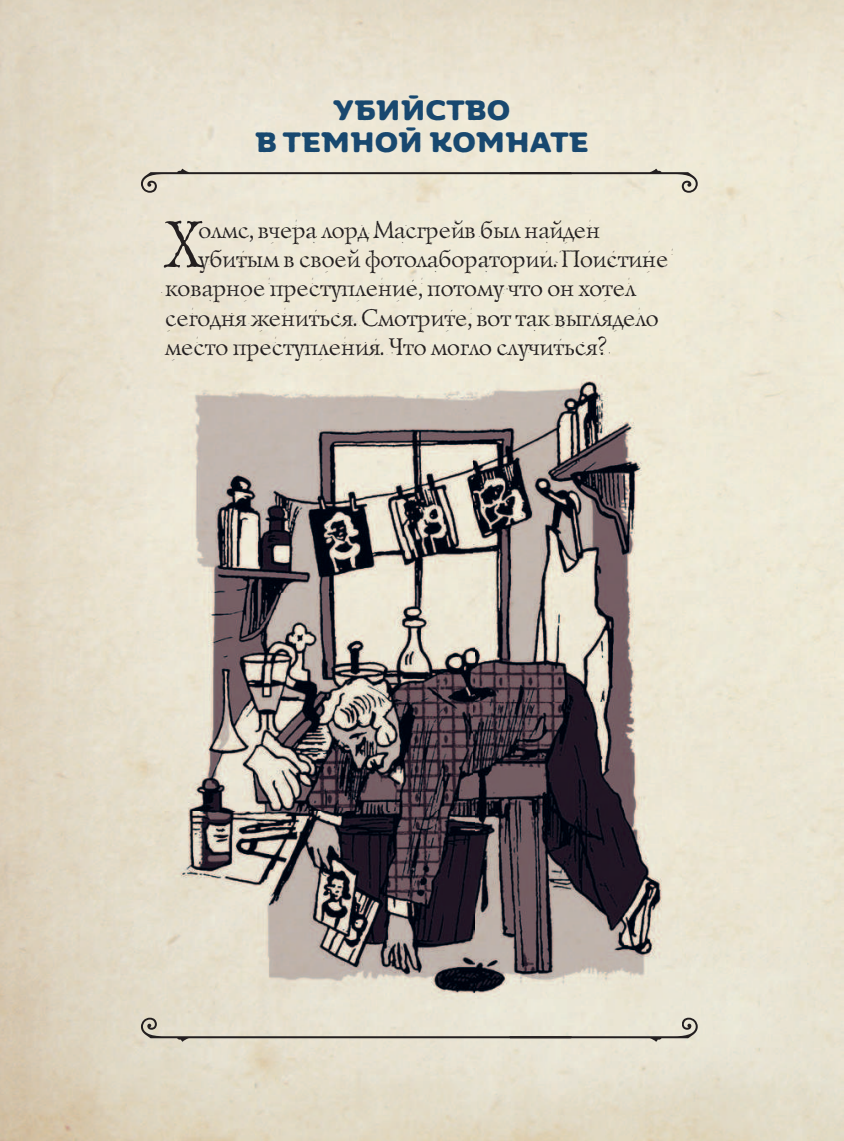
<style>
.page{position:relative;width:844px;height:1141px;background:#fff}
.page>*{position:absolute;margin:0;border:0;box-sizing:border-box;transform-origin:0 0}
.t1{font:67.55px "Lazurski Antique Display C";color:#231f20}
.t2{font:700 28px/31.5px "Moreno Rough Two";color:#18486f;text-align:center}
.t3{font:24.5px "Lazurski Antique Display C";color:#231f20}
</style>
<div class="page">
<img style="left:0;top:0;width:843px;height:1141px">
<svg style="left:141px;top:169px;width:556px;height:24px;background:#d8d2c3"></svg>
<svg style="left:141px;top:1018px;width:556px;height:24px;background:#c1bcaf"></svg>
<img style="left:162px;top:376px;width:519px;height:654px">
<p class="t2" style="left:255px;top:95px;width:335px">УБИЙСТВО<br>В ТЕМНОЙ КОМНАТЕ</p>
<p class="t3" style="left:197px;top:216px;width:403px">олмс, вчера лорд Масгрейв был найден</p>
<p class="t3" style="left:197px;top:246px;width:485px">убитым в своей фотолаборатории. Поистине</p>
<p class="t3" style="left:164px;top:275px;width:475px">коварноепреступление, потому что он хотел</p>
<p class="t3" style="left:164px;top:305px;width:495px">сегодняжениться. Смотрите, вот таквыглядело</p>
<p class="t3" style="left:164px;top:334px;width:450px">место преступления. Что могло случиться?</p>
<h1 class="t1" style="left:160px;top:208px;width:39px">Х</h1>
</div>
